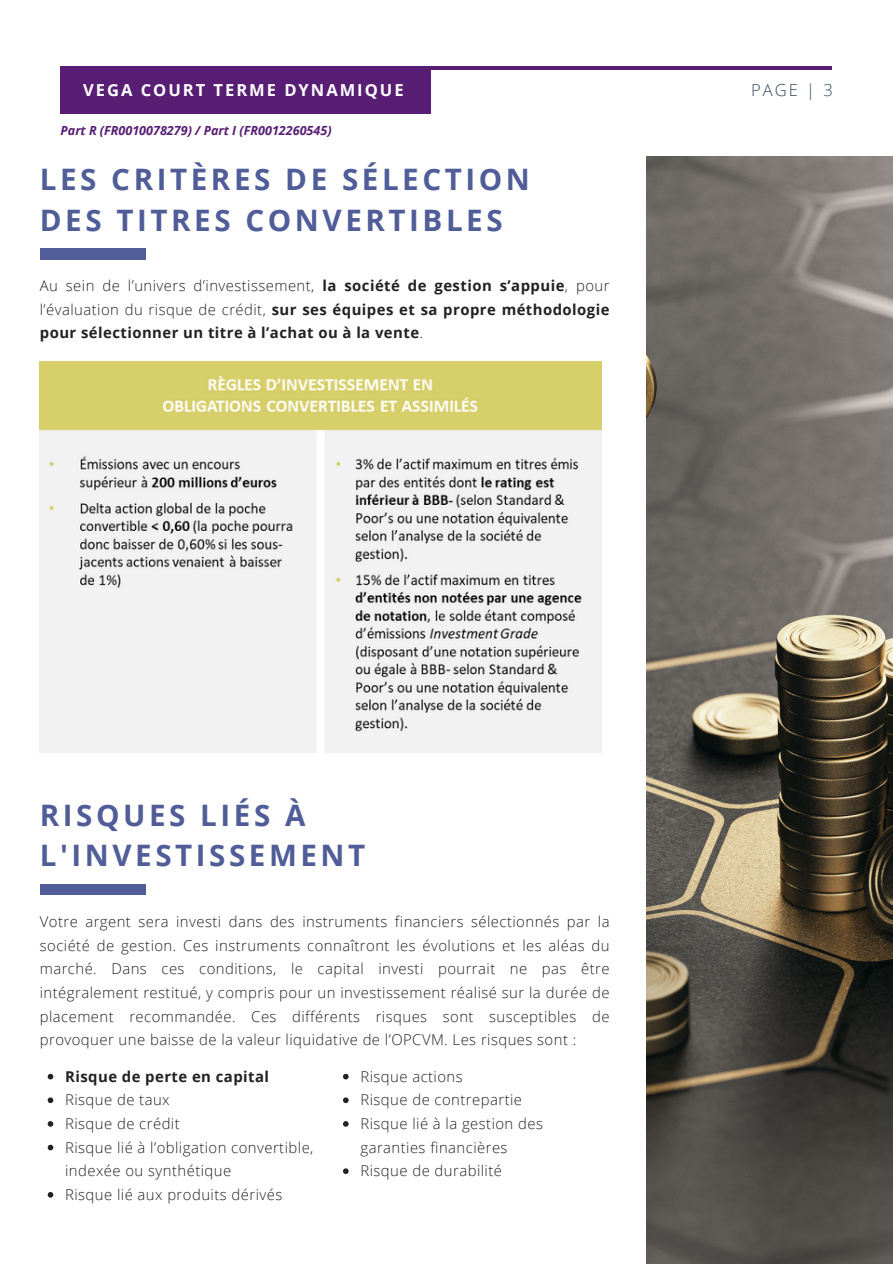
<style>
.page{position:relative;width:893px;height:1264px;background:#fff}
.page>*{position:absolute;margin:0;border:0;box-sizing:border-box;transform-origin:0 0}
.t1{font:700 29.55px/40.5px "Open Sans";letter-spacing:.12em;color:#505d98}
.t2{font:700 16.5px "Open Sans";letter-spacing:.12em;color:#fff}
.t3{font:300 16.5px "Open Sans";color:#364d62}
.t4{font:300 14.85px/23.7px "Open Sans";letter-spacing:.03em;color:#222}
.t5{font:700 14.85px/23.7px "Open Sans";letter-spacing:.03em;color:#222;text-align:justify}
.t6{font:italic 700 12.6px "Open Sans";color:#571e74}
.s1{font-weight:300}
</style>
<div class="page">
<hr style="left:61px;top:66px;width:770px;height:4px;background:#581d74">
<img style="left:646px;top:157px;width:246px;height:1106px">
<div style="left:40px;top:249px;width:106px;height:10px;background:#505d98"></div>
<div style="left:40px;top:884px;width:106px;height:10px;background:#505d98"></div>
<div style="left:61px;top:67px;width:369px;height:47px;background:#571e74"></div>
<img style="left:40px;top:361px;width:561px;height:392px">
<svg style="left:48px;top:1073px;width:5px;height:6px"></svg>
<svg style="left:48px;top:1097px;width:5px;height:6px"></svg>
<svg style="left:48px;top:1121px;width:5px;height:5px"></svg>
<svg style="left:48px;top:1144px;width:5px;height:6px"></svg>
<svg style="left:48px;top:1192px;width:5px;height:5px"></svg>
<svg style="left:343px;top:1073px;width:5px;height:6px"></svg>
<svg style="left:343px;top:1097px;width:5px;height:6px"></svg>
<svg style="left:343px;top:1121px;width:5px;height:5px"></svg>
<svg style="left:343px;top:1168px;width:5px;height:5px"></svg>
<p class="t2" style="left:83px;top:79px;width:322px">VEGA COURT TERME DYNAMIQUE</p>
<p class="t6" style="left:61px;top:121px;width:272px">Part R (FR0010078279) / Part I (FR0012260545)</p>
<h3 class="t1" style="left:40px;top:158px;width:491px">LES CRITÈRES DE SÉLECTION<br>DES TITRES CONVERTIBLES</h3>
<h2 class="t5" style="left:40px;top:273px;width:571px"><span class="s1">Au sein de l’univers d’investissement,</span> la société de gestion s’appuie<span class="s1">, pour l’évaluation du risque de crédit,</span> sur ses équipes et sa propre méthodologie pour sélectionner un titre à l’achat ou à la vente<span class="s1">.</span></h2>
<p class="t3" style="left:751px;top:79px;width:83px">PAGE | 3</p>
<p class="t1" style="left:40px;top:793px;width:327px">RISQUES LIÉS À<br>L'INVESTISSEMENT</p>
<h1 class="t4" style="left:40px;top:909px;width:571px;text-align:justify">Votre argent sera investi dans des instruments financiers sélectionnés par la société de gestion. Ces instruments connaîtront les évolutions et les aléas du marché. Dans ces conditions, le capital investi pourrait ne pas être intégralement restitué, y compris pour un investissement réalisé sur la durée de placement recommandée. Ces différents risques sont susceptibles de provoquer une baisse de la valeur liquidative de l’OPCVM. Les risques sont :</h1>
<p class="t5" style="left:65px;top:1064px;width:205px">Risque de perte en capital</p>
<h4 class="t4" style="left:65px;top:1087px;width:106px">Risque de taux</h4>
<p class="t4" style="left:65px;top:1111px;width:116px">Risque de crédit</p>
<h1 class="t4" style="left:65px;top:1134px;width:250px">Risque lié à l’obligation convertible, indexée ou synthétique</h1>
<p class="t4" style="left:65px;top:1182px;width:219px">Risque lié aux produits dérivés</p>
<h4 class="t4" style="left:360px;top:1064px;width:104px">Risque actions</h4>
<p class="t4" style="left:360px;top:1087px;width:163px">Risque de contrepartie</p>
<p class="t4" style="left:360px;top:1111px;width:184px">Risque lié à la gestion des garanties financières</p>
<p class="t4" style="left:360px;top:1158px;width:143px">Risque de durabilité</p>
</div>
